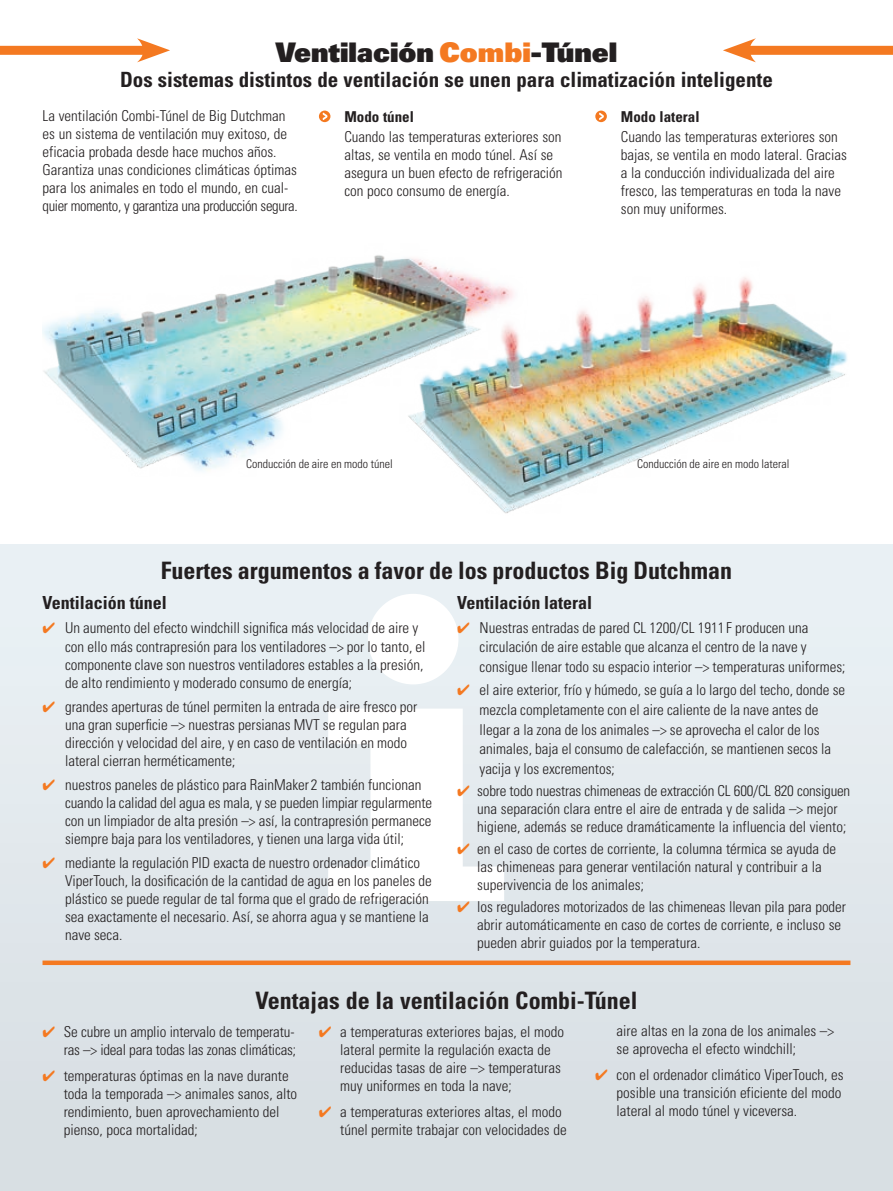
<style>
.page{position:relative;width:893px;height:1191px;background:#fff}
.page>*{position:absolute;margin:0;border:0;box-sizing:border-box;transform-origin:0 0}
.t1{font:27px "Univers LT Std X Black";color:#231f20}
.t2{font:700 condensed 24px "Univers LT Std";color:#231f20}
.t3{font:700 condensed 21px "Univers LT Std";color:#231f20}
.t4{font:700 condensed 18px "Univers LT Std";color:#231f20}
.t5{font:300 condensed 15px/18px "Univers LT Std";color:#231f20}
.t6{font:700 condensed 15px "Univers LT Std";color:#231f20}
.t7{font:300 condensed 12px "Univers LT Std";color:#231f20}
.s1{color:#f47921}
</style>
<div class="page">
<img style="left:478px;top:277px;width:369px;height:237px">
<img style="left:43px;top:255px;width:484px;height:231px">
<div style="left:0;top:544px;width:893px;height:647px;background:#e0e7eb"></div>
<svg style="left:328px;top:708px;width:176px;height:193px"></svg>
<div style="left:368px;top:594px;width:90px;height:90px;background:#fff;border-radius:50%"></div>
<svg style="left:319px;top:111px;width:11px;height:11px"></svg>
<svg style="left:323px;top:113px;width:4px;height:7px"></svg>
<div style="left:595px;top:111px;width:12px;height:11px;background:#f47921;border-radius:50%"></div>
<svg style="left:599px;top:113px;width:5px;height:7px"></svg>
<div style="left:43px;top:960px;width:807px;height:5px;background:#f47921"></div>
<div style="left:742px;top:46px;width:151px;height:9px;background:#f47921"></div>
<svg style="left:723px;top:38px;width:33px;height:24px"></svg>
<div style="left:0;top:46px;width:151px;height:9px;background:#f47921"></div>
<svg style="left:137px;top:38px;width:33px;height:24px"></svg>
<h1 class="t1" style="left:276px;top:35px;width:343px">Ventilación <span class="s1">Combi</span>-Túnel</h1>
<h3 class="t3" style="left:120px;top:67px;width:654px">Dos sistemas distintos de ventilación se unen para climatización inteligente</h3>
<p class="t5" style="left:43px;top:107px;width:257px">La ventilación Combi-Túnel de Big Dutchman es un sistema de ventilación muy exitoso, de eficacia probada desde hace muchos años.<br>Garantiza unas condiciones climáticas óptimas para los animales en todo el mundo, en cual&shy;quier momento, y garantiza una producción segura.</p>
<p class="t6" style="left:344px;top:108px;width:71px">Modo túnel</p>
<p class="t6" style="left:621px;top:108px;width:80px">Modo lateral</p>
<p class="t5" style="left:621px;top:127px;width:228px">Cuando las temperaturas exteriores son bajas, se ventila en modo lateral. Gracias a la conducción individualizada del aire fresco, las temperaturas en toda la nave son muy uniformes.</p>
<p class="t5" style="left:344px;top:127px;width:220px">Cuando las temperaturas exteriores son altas, se ventila en modo túnel. Así se asegura un buen efecto de refrigeración con poco consumo de energía.</p>
<p class="t7" style="left:246px;top:456px;width:148px">Conducción de aire en modo túnel</p>
<p class="t7" style="left:637px;top:456px;width:154px">Conducción de aire en modo lateral</p>
<h2 class="t2" style="left:161px;top:555px;width:573px">Fuertes argumentos a favor de los productos Big Dutchman</h2>
<p class="t4" style="left:43px;top:591px;width:126px">Ventilación túnel</p>
<p class="t5" style="left:65px;top:617px;width:362px;line-height:19.5px;text-indent:-22px"><span class="s1">✔</span> Un aumento del efecto windchill significa más velocidad de aire y con ello más contrapresión para los ventiladores –&gt; por lo tanto, el</p>
<p class="t5" style="left:65px;top:656px;width:360px">componente clave son nuestros ventiladores estables a la presión, de alto rendimiento y moderado consumo de energía;</p>
<p class="t5" style="left:65px;top:697px;width:354px;text-indent:-22px"><span class="s1">✔</span> grandes aperturas de túnel permiten la entrada de aire fresco por una gran superficie –&gt; nuestras persianas MVT se regulan para dirección y velocidad del aire, y en caso de ventilación en modo lateral cierran herméticamente;</p>
<p class="t5" style="left:65px;top:775px;width:369px;text-indent:-22px"><span class="s1">✔</span> nuestros paneles de plástico para RainMaker 2 también funcionan cuando la calidad del agua es mala, y se pueden limpiar regularmente con un limpiador de alta presión –&gt; así, la contrapresión permanece siempre baja para los ventiladores, y tienen una larga vida útil;</p>
<p class="t5" style="left:65px;top:853px;width:368px;text-indent:-22px"><span class="s1">✔</span> mediante la regulación PID exacta de nuestro ordenador climático ViperTouch, la dosificación de la cantidad de agua en los paneles de plástico se puede regular de tal forma que el grado de refrigeración sea exactamente el necesario. Así, se ahorra agua y se mantiene la nave seca.</p>
<p class="t4" style="left:457px;top:591px;width:137px">Ventilación lateral</p>
<p class="t5" style="left:480px;top:617px;width:367px;line-height:19.5px;text-indent:-22px"><span class="s1">✔</span> Nuestras entradas de pared CL 1200/CL 1911 F producen una circulación de aire estable que alcanza el centro de la nave y consigue llenar todo su espacio interior –&gt; temperaturas uniformes;</p>
<p class="t5" style="left:480px;top:680px;width:367px;line-height:19.5px;text-indent:-22px"><span class="s1">✔</span> el aire exterior, frío y húmedo, se guía a lo largo del techo, donde se mezcla completamente con el aire caliente de la nave antes de llegar a la zona de los animales –&gt; se aprovecha el calor de los animales, baja el consumo de calefacción, se mantienen secos la yacija y los excrementos;</p>
<p class="t5" style="left:477px;top:781px;width:374px;text-indent:-20px"><span class="s1">✔</span> sobre todo nuestras chimeneas de extracción CL 600/CL 820 consiguen una separación clara entre el aire de entrada y de salida –&gt; mejor higiene, además se reduce dramáticamente la influencia del viento;</p>
<p class="t5" style="left:477px;top:839px;width:360px;text-indent:-20px"><span class="s1">✔</span> en el caso de cortes de corriente, la columna térmica se ayuda de las chimeneas para generar ventilación natural y contribuir a la supervivencia de los animales;</p>
<p class="t5" style="left:477px;top:898px;width:370px;text-indent:-20px"><span class="s1">✔</span> los reguladores motorizados de las chimeneas llevan pila para poder abrir automáticamente en caso de cortes de corriente, e incluso se pueden abrir guiados por la temperatura.</p>
<h2 class="t2" style="left:255px;top:986px;width:384px">Ventajas de la ventilación Combi-Túnel</h2>
<p class="t5" style="left:43px;top:1023px;width:255px;text-align:right"><span class="s1">✔</span> Se cubre un amplio intervalo de temperatu&shy;ras –&gt; ideal para todas las zonas climáticas;</p>
<p class="t5" style="left:64px;top:1067px;width:235px;text-indent:-21px"><span class="s1">✔</span> temperaturas óptimas en la nave durante toda la temporada –&gt; animales sanos, alto rendimiento, buen aprovechamiento del pienso, poca mortalidad;</p>
<p class="t5" style="left:617px;top:1021px;width:219px">aire altas en la zona de los animales –&gt; se aprovecha el efecto windchill;</p>
<p class="t5" style="left:617px;top:1065px;width:229px;text-indent:-21px"><span class="s1">✔</span> con el ordenador climático ViperTouch, es posible una transición eficiente del modo lateral al modo túnel y viceversa.</p>
<p class="t5" style="left:340px;top:1023px;width:226px;text-indent:-21px"><span class="s1">✔</span> a temperaturas exteriores bajas, el modo lateral permite la regulación exacta de reducidas tasas de aire –&gt; temperaturas muy uniformes en toda la nave;</p>
<p class="t5" style="left:340px;top:1103px;width:228px;text-indent:-21px"><span class="s1">✔</span> a temperaturas exteriores altas, el modo túnel permite trabajar con velocidades de</p>
</div>
